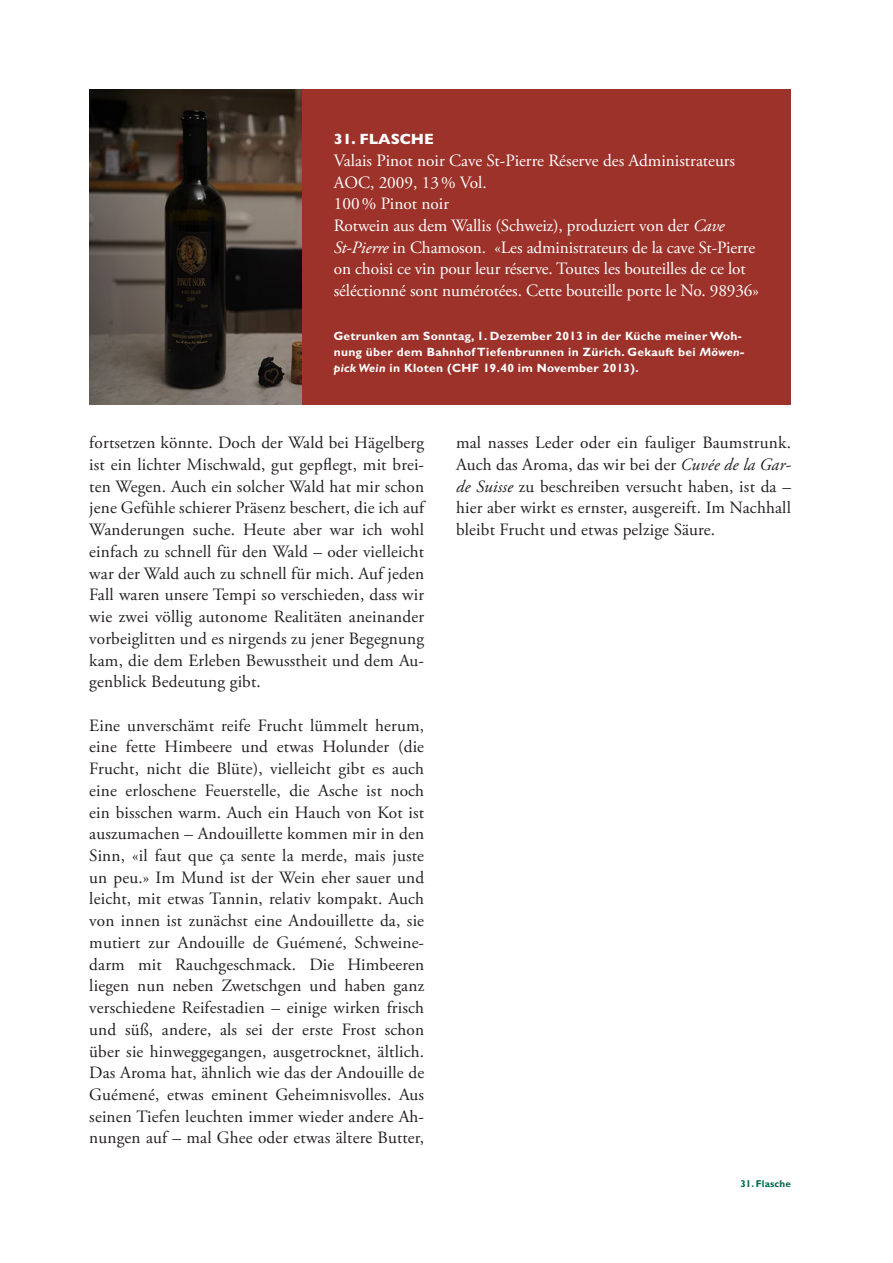
<style>
.page{position:relative;width:893px;height:1263px;background:#fff}
.page>*{position:absolute;margin:0;border:0;box-sizing:border-box;transform-origin:0 0}
.Lauftext_ohne_Einzug{font:17.25px/21.8px "Adobe Garamond Pro";letter-spacing:.01em;color:#231f20;text-align:justify}
.Flasche_Kasten_Lauft{font:17.25px/21.8px "Adobe Garamond Pro";letter-spacing:-.005em;color:#fff}
.Flasche_Kasten_Titel{font:800 15px "Gill Sans MT Pro";color:#fff}
.Getrunken_am_weiss{font:700 12px/16.4px "Gill Sans MT Pro";letter-spacing:.025em;color:#fff}
.Thema_der_Seiten{font:700 9.9px "Gill Sans MT Pro";letter-spacing:.01em;color:#006a4e}
.s1{font-style:italic}
</style>
<div class="page">
<div style="left:302px;top:89px;width:489px;height:316px;background:#9c322a"></div>
<img style="left:89px;top:90px;width:213px;height:314px">
<p class="Flasche_Kasten_Titel" style="left:334px;top:130px;width:102px">31. FLASCHE</p>
<p class="Flasche_Kasten_Lauft" style="left:334px;top:150px;width:403px">Valais Pinot noir Cave St-Pierre Réserve des Administrateurs</p>
<p class="Flasche_Kasten_Lauft" style="left:334px;top:172px;width:154px">AOC, 2009, 13% Vol.</p>
<p class="Flasche_Kasten_Lauft" style="left:334px;top:194px;width:117px">100% Pinot noir</p>
<p class="Flasche_Kasten_Lauft" style="left:334px;top:215px;width:427px">Rotwein aus dem Wallis (Schweiz), produziert von der <span class="s1">Cave St-Pierre</span> in Chamoson. «Les administrateurs de la cave St-Pierre on choisi ce vin pour leur réserve. Toutes les bouteilles de ce lot séléctionné sont numérotées. Cette bouteille porte le No. 98936»</p>
<p class="Getrunken_am_weiss" style="left:334px;top:327px;width:412px">Getrunken am Sonntag, 1. Dezember 2013 in der Küche meiner Woh&shy;nung über dem Bahnhof Tiefenbrunnen in Zürich. Gekauft bei <span class="s1">Möwen&shy;pick Wein</span> in Kloten (CHF 19.40 im November 2013).</p>
<p class="Lauftext_ohne_Einzug" style="left:89px;top:432px;width:336px">fortsetzen könnte. Doch der Wald bei Hägelberg ist ein lichter Mischwald, gut gepflegt, mit brei&shy;ten Wegen. Auch ein solcher Wald hat mir schon jene Gefühle schierer Präsenz beschert, die ich auf Wanderungen suche. Heute aber war ich wohl einfach zu schnell für den Wald – oder vielleicht war der Wald auch zu schnell für mich. Auf jeden Fall waren unsere Tempi so verschieden, dass wir wie zwei völlig autonome Realitäten aneinander vorbeiglitten und es nirgends zu jener Begegnung kam, die dem Erleben Bewusstheit und dem Au&shy;genblick Bedeutung gibt.</p>
<p class="Lauftext_ohne_Einzug" style="left:89px;top:715px;width:336px">Eine unverschämt reife Frucht lümmelt herum, eine fette Himbeere und etwas Holunder (die Frucht, nicht die Blüte), vielleicht gibt es auch eine erloschene Feuerstelle, die Asche ist noch ein bisschen warm. Auch ein Hauch von Kot ist auszumachen – Andouillette kommen mir in den Sinn, «il faut que ça sente la merde, mais juste un peu.» Im Mund ist der Wein eher sauer und leicht, mit etwas Tannin, relativ kompakt. Auch von innen ist zunächst eine Andouillette da, sie mutiert zur Andouille de Guémené, Schweine&shy;darm mit Rauchgeschmack. Die Himbeeren liegen nun neben Zwetschgen und haben ganz verschiedene Reifestadien – einige wirken frisch und süß, andere, als sei der erste Frost schon über sie hinweggegangen, ausgetrocknet, ältlich.<br>Das Aroma hat, ähnlich wie das der Andouille de Guémené, etwas eminent Geheimnisvolles. Aus seinen Tiefen leuchten immer wieder andere Ah&shy;nungen auf – mal Ghee oder etwas ältere Butter,</p>
<p class="Lauftext_ohne_Einzug" style="left:456px;top:432px;width:336px">mal nasses Leder oder ein fauliger Baumstrunk.<br>Auch das Aroma, das wir bei der <span class="s1">Cuvée de la Gar&shy;de Suisse</span> zu beschreiben versucht haben, ist da – hier aber wirkt es ernster, ausgereift. Im Nachhall bleibt Frucht und etwas pelzige Säure.</p>
<p class="Thema_der_Seiten" style="left:740px;top:1177px;width:52px">31. Flasche</p>
</div>
